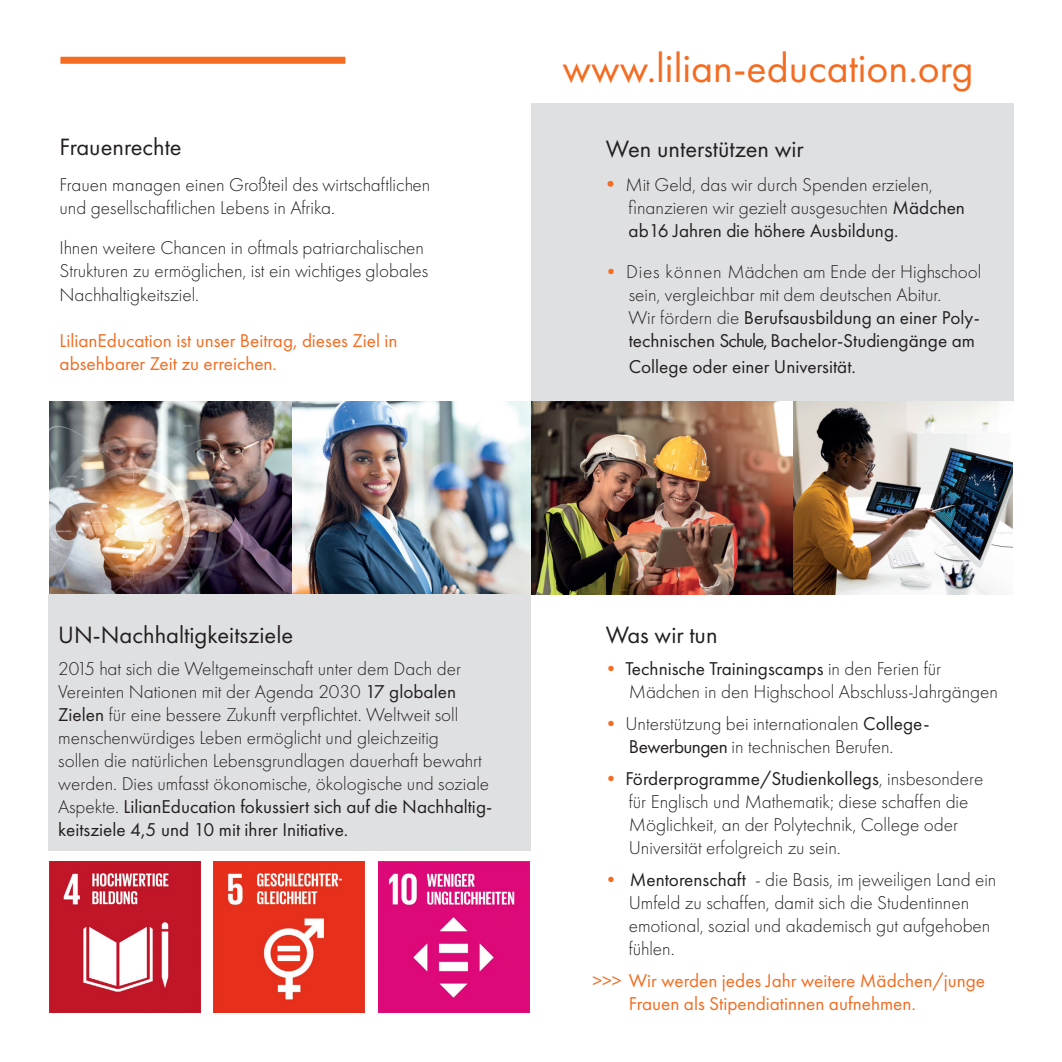
<style>
.page{position:relative;width:1062px;height:1062px;background:#fff}
.page>*{position:absolute;margin:0;border:0;box-sizing:border-box;transform-origin:0 0}
.t1{font:42px "Futura PT";color:#f36c21}
.t2{font:24.5px "Futura PT";color:#231f20}
.t3{font:300 19.25px/23.1px "Futura PT";color:#231f20}
.t4{font:19.25px/23.1px "Futura PT";color:#f36c21}
.t5{font:19.25px "Futura PT";color:#231f20}
.s1{font-size:21px;color:#f36c21}
.s2{font-weight:400}
.s3{color:#f36c21}
</style>
<div class="page">
<div style="left:531px;top:103px;width:482px;height:299px;background:#dfe0e2"></div>
<img style="left:50px;top:402px;width:962px;height:193px">
<div style="left:48px;top:595px;width:483px;height:256px;background:#dfe0e2"></div>
<div style="left:60px;top:57px;width:285px;height:7px;background:#f36c21"></div>
<img style="left:50px;top:861px;width:151px;height:151px">
<img style="left:214px;top:861px;width:151px;height:151px">
<img style="left:378px;top:861px;width:151px;height:151px">
<p class="t2" style="left:60px;top:133px;width:124px">Frauenrechte</p>
<p class="t3" style="left:60px;top:173px;width:372px">Frauen managen einen Großteil des wirtschaftlichen und gesellschaftlichen Lebens in Afrika.</p>
<p class="t3" style="left:60px;top:236px;width:370px">Ihnen weitere Chancen in oftmals patriarchalischen<br>Strukturen zu ermöglichen, ist ein wichtiges globales<br>Nachhaltigkeitsziel.</p>
<p class="t4" style="left:60px;top:329px;width:339px">LilianEducation ist unser Beitrag, dieses Ziel in absehbarer Zeit zu erreichen.</p>
<h1 class="t1" style="left:562px;top:43px;width:412px">www.lilian-education.org</h1>
<p class="t2" style="left:605px;top:134px;width:200px">Wen unterstützen wir</p>
<p class="t3" style="left:628px;top:173px;width:338px;text-indent:-29px"><span class="s1">•</span> Mit Geld, das wir durch Spenden erzielen, finanzieren wir gezielt ausgesuchten <span class="s2">Mädchen ab16 Jahren die höhere Ausbildung.</span></p>
<p class="t3" style="left:628px;top:260px;width:354px;text-indent:-27px"><span class="s3">•</span> Dies können Mädchen am Ende der Highschool sein, vergleichbar mit dem deutschen Abitur.<br>Wir fördern die <span class="s2">Berufsausbildung an einer Poly&shy;technischen Schule, Bachelor-Studiengänge am</span></p>
<p class="t5" style="left:629px;top:355px;width:228px">College oder einer Universität.</p>
<p class="t2" style="left:58px;top:620px;width:236px">UN-Nachhaltigkeitsziele</p>
<p class="t3" style="left:58px;top:657px;width:435px">2015 hat sich die Weltgemeinschaft unter dem Dach der Vereinten Nationen mit der Agenda 2030 <span class="s2">17 globalen Zielen</span> für eine bessere Zukunft verpflichtet. Weltweit soll menschenwürdiges Leben ermöglicht und gleichzeitig<br>sollen die natürlichen Lebensgrundlagen dauerhaft bewahrt werden. Dies umfasst ökonomische, ökologische und soziale Aspekte. <span class="s2">LilianEducation fokussiert sich auf die Nachhaltig&shy;keitsziele 4,5 und 10 mit ihrer Initiative.</span></p>
<p class="t2" style="left:605px;top:620px;width:113px">Was wir tun</p>
<p class="t3" style="left:629px;top:657px;width:371px;text-indent:-27px"><span class="s3">•</span> <span class="s2">Technische Trainingscamps</span> in den Ferien für<br>Mädchen in den Highschool Abschluss-Jahrgängen</p>
<p class="t3" style="left:601px;top:712px;width:329px;text-align:center"><span class="s3">•</span> Unterstützung bei internationalen <span class="s2">College-<br>Bewerbungen</span> in technischen Berufen.</p>
<p class="t3" style="left:629px;top:767px;width:356px;text-indent:-27px"><span class="s3">•</span> <span class="s2">Förderprogramme/Studienkollegs</span>, insbesondere für Englisch und Mathematik; diese schaffen die Möglichkeit, an der Polytechnik, College oder Universität erfolgreich zu sein.</p>
<p class="t3" style="left:629px;top:868px;width:369px;text-indent:-27px"><span class="s3">•</span> <span class="s2">Mentorenschaft</span> - die Basis, im jeweiligen Land ein Umfeld zu schaffen, damit sich die Studentinnen emotional, sozial und akademisch gut aufgehoben fühlen.</p>
<p class="t4" style="left:629px;top:969px;width:358px;text-indent:-36px">&gt;&gt;&gt; Wir werden jedes Jahr weitere Mädchen/junge<br>Frauen als Stipendiatinnen aufnehmen.</p>
</div>
